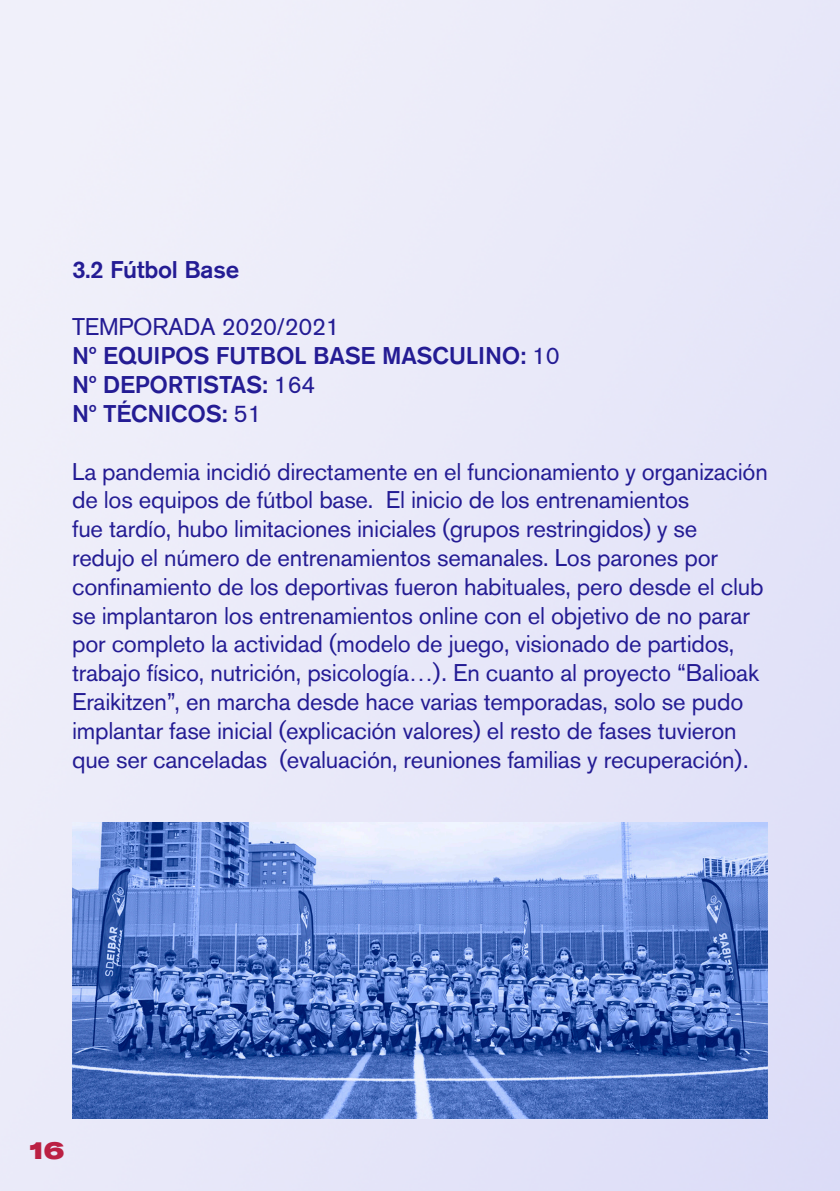
<style>
.page{position:relative;width:840px;height:1191px;background:#fff}
.page>*{position:absolute;margin:0;border:0;box-sizing:border-box;transform-origin:0 0}
.t1{font:24px/28.8px "Akzidenz Grotesk BQ";letter-spacing:-.01em;color:#241c94}
.t2{font:500 24px/28.8px "Akzidenz Grotesk BQ";letter-spacing:-.01em;color:#241c94}
.t3{font:900 expanded 24px "GT America Trial";color:#bb2043}
.s1{font-weight:400}
</style>
<div class="page">
<img style="left:0;top:0;width:839px;height:1191px">
<img style="left:72px;top:822px;width:695px;height:297px">
<p class="t2" style="left:72px;top:254px;width:168px">3.2 Fútbol Base</p>
<p class="t2" style="left:72px;top:312px;width:489px"><span class="s1">TEMPORADA 2020/2021<br></span>Nº EQUIPOS FUTBOL BASE MASCULINO: <span class="s1">10<br></span>Nº DEPORTISTAS: <span class="s1">164<br></span>Nº TÉCNICOS: <span class="s1">51</span></p>
<p class="t1" style="left:72px;top:456px;width:697px">La pandemia incidió directamente en el funcionamiento y organización de los equipos de fútbol base. El inicio de los entrenamientos<br>fue tardío, hubo limitaciones iniciales (grupos restringidos) y se<br>redujo el número de entrenamientos semanales. Los parones por confinamiento de los deportivas fueron habituales, pero desde el club se implantaron los entrenamientos online con el objetivo de no parar por completo la actividad (modelo de juego, visionado de partidos, trabajo físico, nutrición, psicología…). En cuanto al proyecto “Balioak Eraikitzen”, en marcha desde hace varias temporadas, solo se pudo implantar fase inicial (explicación valores) el resto de fases tuvieron que ser canceladas (evaluación, reuniones familias y recuperación).</p>
<p class="t3" style="left:30px;top:1141px;width:36px">16</p>
</div>
